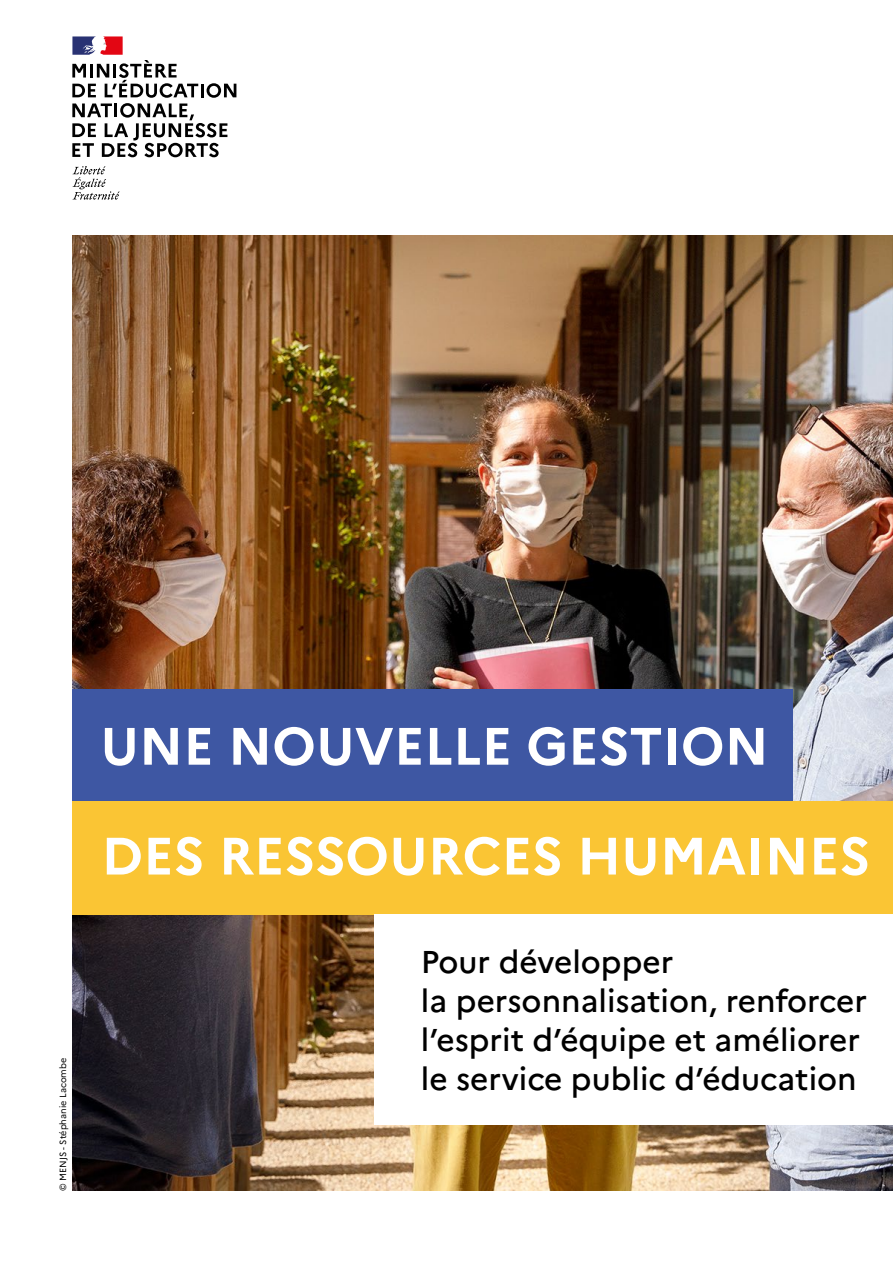
<style>
.page{position:relative;width:893px;height:1263px;background:#fff}
.page>*{position:absolute;margin:0;border:0;box-sizing:border-box;transform-origin:0 0}
.t1{font:700 52.5px/109.8px "Marianne";color:#fff}
.t2{font:500 31.5px/38.8px "Marianne";color:#000}
.t3{font:9px "Marianne";color:#000}
</style>
<div class="page">
<img style="left:72px;top:236px;width:821px;height:955px">
<svg style="left:72px;top:166px;width:48px;height:34px"></svg>
<svg style="left:72px;top:36px;width:164px;height:121px"></svg>
<div style="left:72px;top:690px;width:721px;height:113px;background:#3e57a3"></div>
<div style="left:72px;top:801px;width:821px;height:114px;background:#fac534"></div>
<div style="left:374px;top:914px;width:519px;height:211px;background:#fff"></div>
<p class="t3" style="left:58px;top:1191px;width:134px;rotate:-90deg">© MENJS - Stéphanie Lacombe</p>
<h1 class="t1" style="left:100px;top:691px;width:771px">UNE NOUVELLE GESTION<br>DES RESSOURCES HUMAINES</h1>
<p class="t2" style="left:421px;top:942px;width:448px">Pour développer<br>la personnalisation, renforcer l’esprit d’équipe et améliorer le service public d’éducation</p>
</div>
